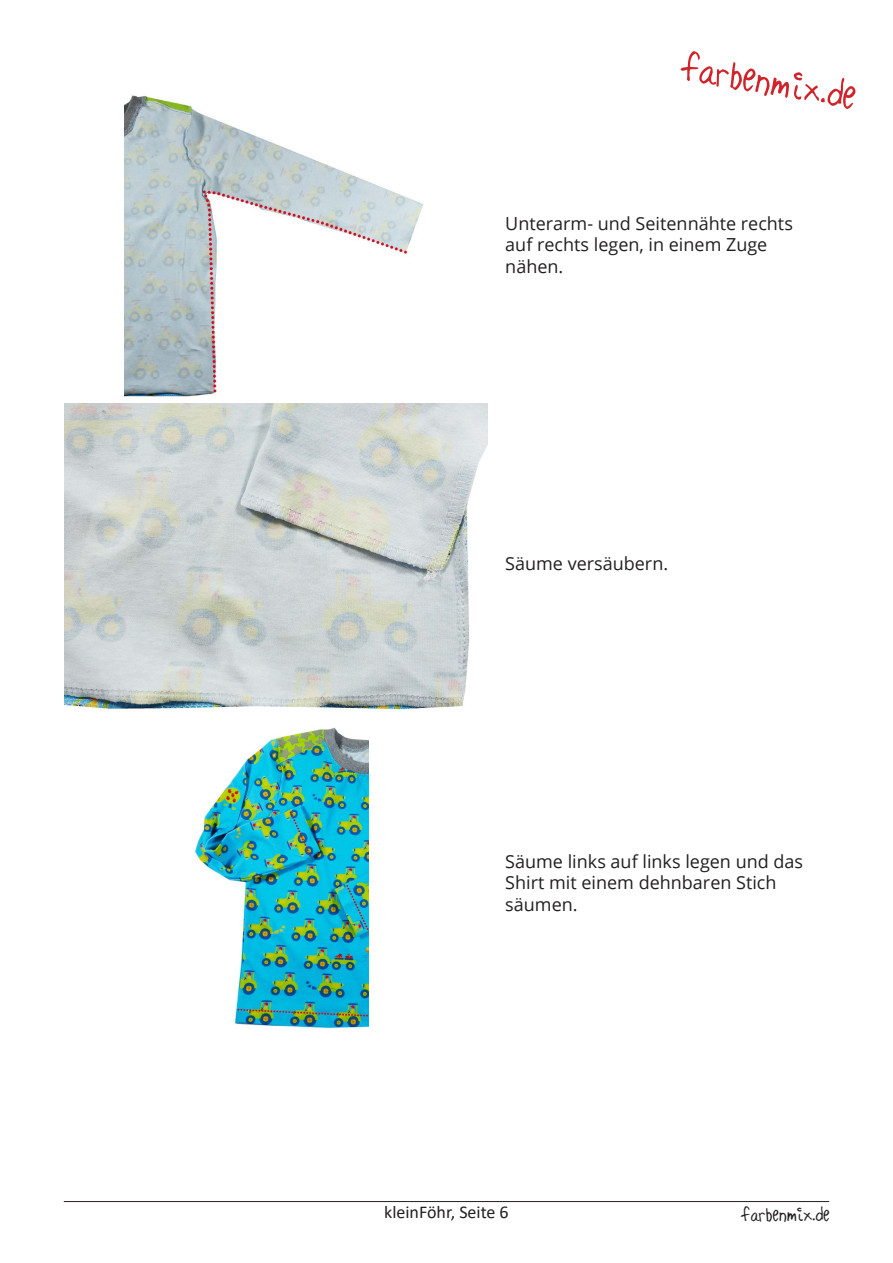
<style>
.page{position:relative;width:893px;height:1263px;background:#fff}
.page>*{position:absolute;margin:0;border:0;box-sizing:border-box;transform-origin:0 0}
.t1{font:45px "Hilde Sharpie";color:#d1232a}
.t2{font:22.5px "Hilde Sharpie";color:#231f20}
.t3{font:18px/21.6px "Open Sans";color:#231f20}
.t4{font:18px "Calibri";color:#231f20}
</style>
<div class="page">
<hr style="left:64px;top:1201px;width:765px;height:1px;background:#231f20">
<img style="left:124px;top:95px;width:304px;height:309px">
<img style="left:64px;top:404px;width:424px;height:307px">
<img style="left:195px;top:727px;width:173px;height:301px">
<h1 class="t1" style="left:688px;top:36px;width:177px;rotate:10deg">farbenmix.de</h1>
<p class="t3" style="left:505px;top:212px;width:289px">Unterarm- und Seitennähte rechts auf rechts legen, in einem Zuge nähen.</p>
<p class="t3" style="left:505px;top:552px;width:164px">Säume versäubern.</p>
<p class="t3" style="left:505px;top:850px;width:299px">Säume links auf links legen und das<br>Shirt mit einem dehnbaren Stich säumen.</p>
<p class="t4" style="left:384px;top:1200px;width:126px">kleinFöhr, Seite 6</p>
<p class="t2" style="left:742px;top:1199px;width:89px">farbenmix.de</p>
</div>
